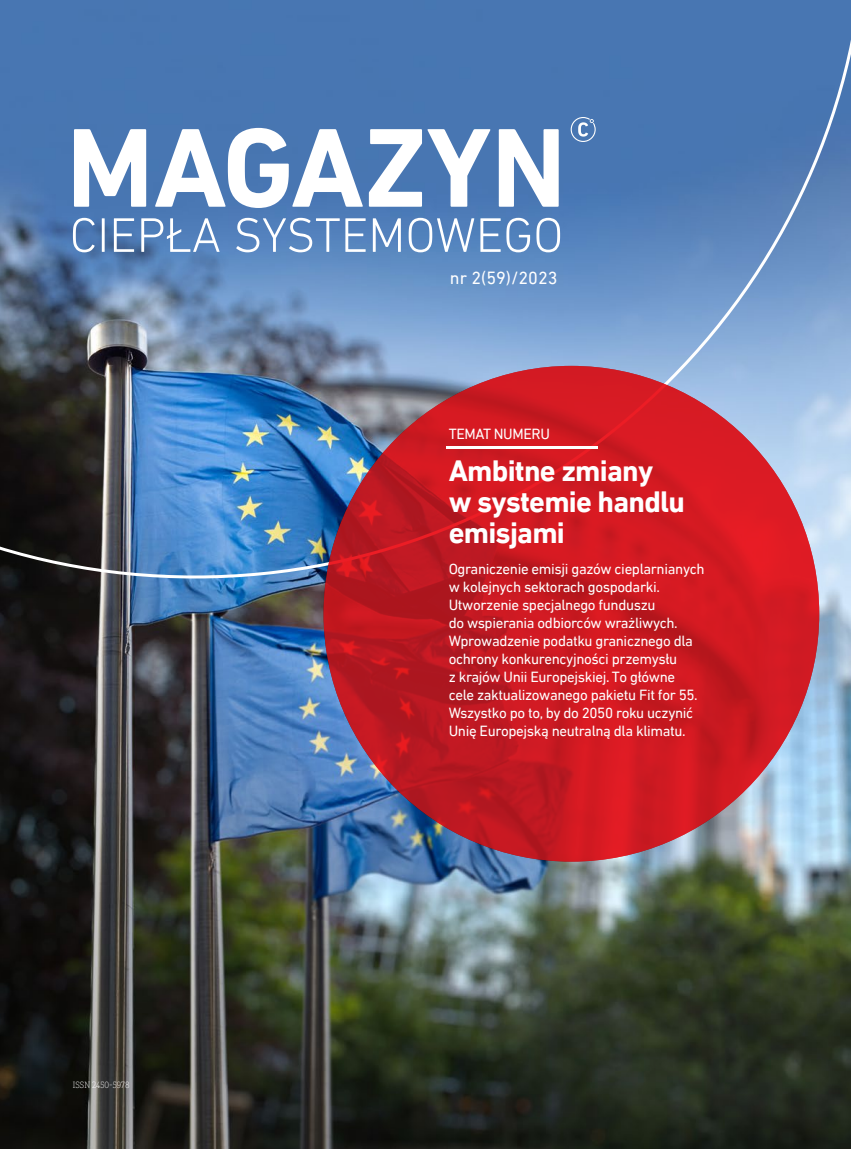
<style>
.page{position:relative;width:851px;height:1149px;background:#fff}
.page>*{position:absolute;margin:0;border:0;box-sizing:border-box;transform-origin:0 0}
.okladka_opisy{font:700 30px/31px "DIN Next LT Pro";letter-spacing:-.025em;color:#fff}
.DATA_okladka{font:18px "DIN Next LT Pro";color:#fff}
.okladka_opisy-2{font:15px/18px "DIN Next LT Pro";letter-spacing:-.025em;color:#fff}
.okladka_nr_strony{font:15px "DIN Next LT Pro";letter-spacing:-.025em;color:#fff}
.OPISY{font:9px "Yorkten Slab Con Thi";letter-spacing:.005em;color:#fff}
</style>
<div class="page">
<img style="left:0;top:578px;width:850px;height:570px">
<img style="left:0;top:0;width:850px;height:578px">
<svg style="left:74px;top:129px;width:72px;height:78px"></svg>
<svg style="left:155px;top:128px;width:208px;height:80px"></svg>
<svg style="left:369px;top:129px;width:121px;height:78px"></svg>
<svg style="left:498px;top:129px;width:60px;height:78px"></svg>
<svg style="left:73px;top:218px;width:22px;height:34px"></svg>
<hr style="left:102px;top:218px;width:3px;height:34px;background:#fff">
<svg style="left:114px;top:218px;width:20px;height:34px"></svg>
<svg style="left:141px;top:218px;width:78px;height:34px"></svg>
<svg style="left:236px;top:218px;width:129px;height:34px"></svg>
<svg style="left:373px;top:218px;width:28px;height:34px"></svg>
<svg style="left:408px;top:218px;width:66px;height:34px"></svg>
<svg style="left:480px;top:218px;width:20px;height:34px"></svg>
<svg style="left:506px;top:218px;width:24px;height:34px"></svg>
<svg style="left:536px;top:218px;width:24px;height:34px"></svg>
<svg style="left:570px;top:117px;width:25px;height:25px"></svg>
<svg style="left:323px;top:366px;width:496px;height:495px;background:#ca1921"></svg>
<hr style="left:446px;top:446px;width:151px;height:2px;background:#fff">
<p class="OPISY" style="left:73px;top:1079px;width:58px">ISSN 2450-5978</p>
<p class="DATA_okladka" style="left:450px;top:267px;width:109px">nr 2(59)/2023</p>
<p class="okladka_nr_strony" style="left:448px;top:425px;width:103px">TEMAT NUMERU</p>
<p class="okladka_opisy" style="left:448px;top:455px;width:238px">Ambitne zmiany<br>w systemie handlu emisjami</p>
<p class="okladka_opisy-2" style="left:448px;top:559px;width:257px">Ograniczenie emisji gazów cieplarnianych w kolejnych sektorach gospodarki.<br>Utworzenie specjalnego funduszu<br>do wspierania odbiorców wrażliwych.<br>Wprowadzenie podatku granicznego dla ochrony konkurencyjności przemysłu<br>z krajów Unii Europejskiej. To główne<br>cele zaktualizowanego pakietu Fit for 55.<br>Wszystko po to, by do 2050 roku uczynić Unię Europejską neutralną dla klimatu.</p>
</div>
